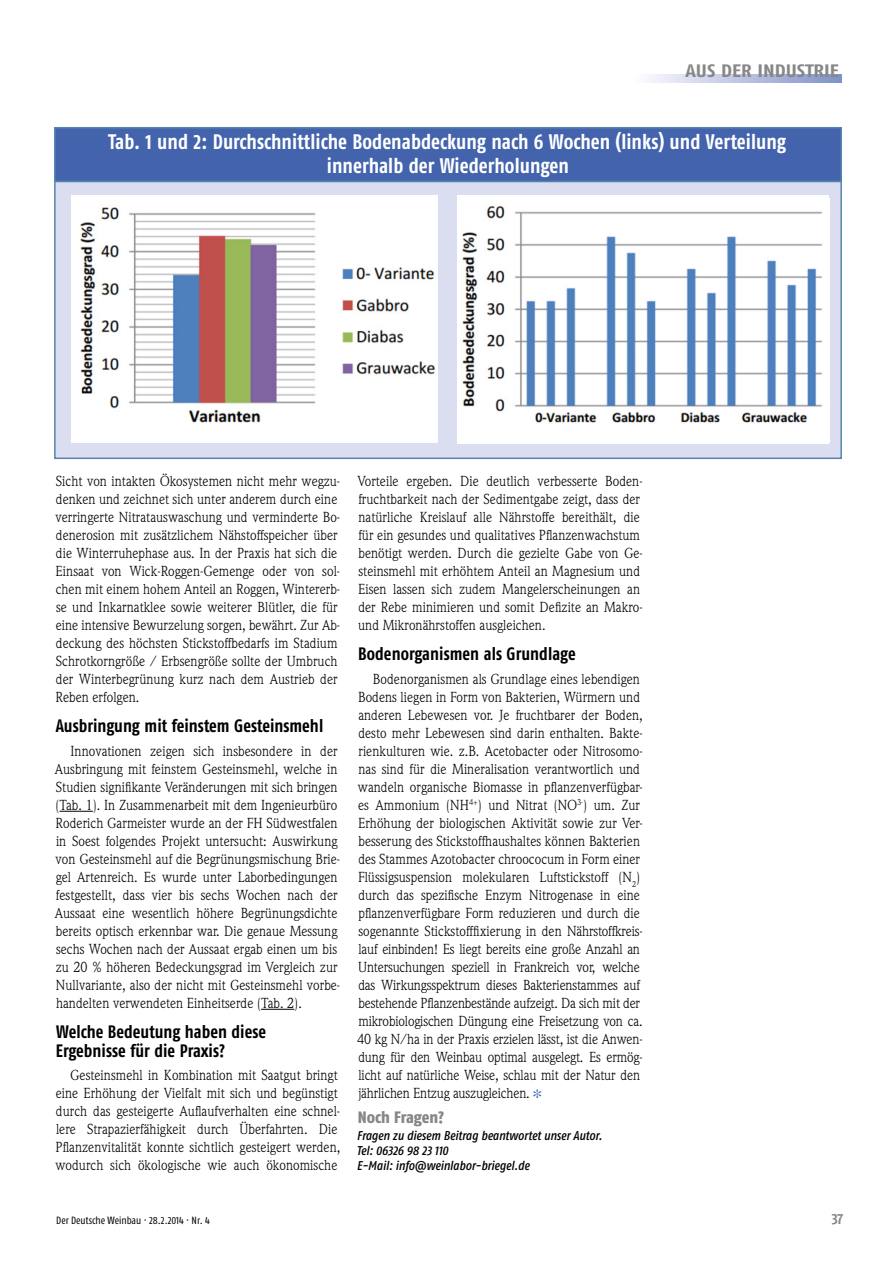
<style>
.page{position:relative;width:893px;height:1263px;background:#fff}
.page>*{position:absolute;margin:0;border:0;box-sizing:border-box;transform-origin:0 0}
.t1{font:700 condensed 21px/24px "Fago OT";letter-spacing:.005em;color:#fff;text-align:center;scale:.95 1}
.t2{font:700 condensed 18px/19.5px "Fago OT";color:#000;scale:.95 1}
.t3{font:700 condensed 18px "Fago OT";color:#868786;scale:1.2 1}
.t4{font:800 condensed 16.5px "Fago OT";letter-spacing:-.005em;color:#868786}
.t5{font:700 condensed 15px "Fago OT";color:#868786}
.t6{font:14.25px/18px "Weidemann Std";letter-spacing:.005em;color:#000;scale:.95 1}
.t7{font:italic 500 condensed 12.75px/15px "Fago OT";color:#000}
.t8{font:condensed 10.5px "Fago OT";color:#000}
</style>
<div class="page">
<svg style="left:650px;top:74px;width:192px;height:9px;background:#bac2e0"></svg>
<hr style="left:60px;top:811px;width:33px;height:1px;background:#000">
<hr style="left:261px;top:1009px;width:33px;height:1px;background:#000">
<div style="left:54px;top:127px;width:788px;height:332px;background:#dbddf0;border:2px solid #5585ae"></div>
<div style="left:55px;top:128px;width:786px;height:53px;background:#4364ad"></div>
<div style="left:54px;top:127px;width:788px;height:55px;border:2px solid #5585ae"></div>
<img style="left:71px;top:199px;width:367px;height:244px">
<div style="left:457px;top:196px;width:372px;height:248px;background:#fff"></div>
<img style="left:462px;top:206px;width:361px;height:217px">
<p class="t3" style="left:686px;top:60px;width:129px">AUS DER INDUSTRIE</p>
<h1 class="t1" style="left:108px;top:130px;width:715px">Tab. 1 und 2: Durchschnittliche Bodenabdeckung nach 6 Wochen (links) und Verteilung innerhalb der Wiederholungen</h1>
<p class="t6" style="left:55px;top:472px;width:301px">Sicht von intakten Ökosystemen nicht mehr wegzu&shy;denken und zeichnet sich unter anderem durch eine verringerte Nitratauswaschung und verminderte Bo&shy;denerosion mit zusätzlichem Nähstoffspeicher über die Winterruhephase aus. In der Praxis hat sich die Einsaat von Wick-Roggen-Gemenge oder von sol&shy;chen mit einem hohem Anteil an Roggen, Wintererb&shy;se und Inkarnatklee sowie weiterer Blütler, die für eine intensive Bewurzelung sorgen, bewährt. Zur Ab&shy;deckung des höchsten Stickstoffbedarfs im Stadium Schrotkorngröße / Erbsengröße sollte der Umbruch der Winterbegrünung kurz nach dem Austrieb der Reben erfolgen.</p>
<p class="t2" style="left:56px;top:716px;width:283px">Ausbringung mit feinstem Gesteinsmehl</p>
<p class="t6" style="left:55px;top:742px;width:302px;text-indent:16px">Innovationen zeigen sich insbesondere in der Ausbringung mit feinstem Gesteinsmehl, welche in Studien signifikante Veränderungen mit sich bringen (Tab. 1). In Zusammenarbeit mit dem Ingenieurbüro Roderich Garmeister wurde an der FH Südwestfalen in Soest folgendes Projekt untersucht: Auswirkung von Gesteinsmehl auf die Begrünungsmischung Brie&shy;gel Artenreich. Es wurde unter Laborbedingungen festgestellt, dass vier bis sechs Wochen nach der Aussaat eine wesentlich höhere Begrünungsdichte bereits optisch erkennbar war. Die genaue Messung sechs Wochen nach der Aussaat ergab einen um bis zu 20 % höheren Bedeckungsgrad im Vergleich zur Nullvariante, also der nicht mit Gesteinsmehl vorbe&shy;handelten verwendeten Einheitserde (Tab. 2).</p>
<p class="t2" style="left:56px;top:1022px;width:223px">Welche Bedeutung haben diese<br>Ergebnisse für die Praxis?</p>
<p class="t6" style="left:55px;top:1066px;width:301px;text-indent:15px">Gesteinsmehl in Kombination mit Saatgut bringt eine Erhöhung der Vielfalt mit sich und begünstigt durch das gesteigerte Auflaufverhalten eine schnel&shy;lere Strapazierfähigkeit durch Überfahrten. Die Pflanzenvitalität konnte sichtlich gesteigert werden, wodurch sich ökologische wie auch ökonomische</p>
<p class="t6" style="left:358px;top:472px;width:301px">Vorteile ergeben. Die deutlich verbesserte Boden&shy;fruchtbarkeit nach der Sedimentgabe zeigt, dass der natürliche Kreislauf alle Nährstoffe bereithält, die für ein gesundes und qualitatives Pflanzenwachstum benötigt werden. Durch die gezielte Gabe von Ge&shy;steinsmehl mit erhöhtem Anteil an Magnesium und Eisen lassen sich zudem Mangelerscheinungen an der Rebe minimieren und somit Defizite an Makro&shy;und Mikronährstoffen ausgleichen.</p>
<p class="t2" style="left:358px;top:644px;width:230px">Bodenorganismen als Grundlage</p>
<p class="t6" style="left:357px;top:670px;width:302px;text-indent:16px">Bodenorganismen als Grundlage eines lebendigen Bodens liegen in Form von Bakterien, Würmern und anderen Lebewesen vor. Je fruchtbarer der Boden, desto mehr Lebewesen sind darin enthalten. Bakte&shy;rienkulturen wie. z.B. Acetobacter oder Nitrosomo&shy;nas sind für die Mineralisation verantwortlich und wandeln organische Biomasse in pflanzenverfügbar&shy;es Ammonium (NH<sup>4+</sup>) und Nitrat (NO<sup>3-</sup>) um. Zur Erhöhung der biologischen Aktivität sowie zur Ver&shy;besserung des Stickstoffhaushaltes können Bakterien des Stammes Azotobacter chroococum in Form einer Flüssigsuspension molekularen Luftstickstoff (N<sub>2</sub>) durch das spezifische Enzym Nitrogenase in eine pflanzenverfügbare Form reduzieren und durch die sogenannte Stickstofffixierung in den Nährstoffkreis&shy;lauf einbinden! Es liegt bereits eine große Anzahl an Untersuchungen speziell in Frankreich vor, welche das Wirkungsspektrum dieses Bakterienstammes auf bestehende Pflanzenbestände aufzeigt. Da sich mit der mikrobiologischen Düngung eine Freisetzung von ca.<br>40 kg N/ha in der Praxis erzielen lässt, ist die Anwen&shy;dung für den Weinbau optimal ausgelegt. Es ermög&shy;licht auf natürliche Weise, schlau mit der Natur den jährlichen Entzug auszugleichen.</p>
<p class="t4" style="left:358px;top:1107px;width:88px">Noch Fragen?</p>
<p class="t7" style="left:356px;top:1128px;width:247px">Fragen zu diesem Beitrag beantwortet unser Autor.<br>Tel: 06326 98 23 110<br>E-Mail: info@weinlabor-briegel.de</p>
<p class="t8" style="left:56px;top:1214px;width:155px">Der Deutsche Weinbau · 28.2.2014 · Nr. 4</p>
<p class="t5" style="left:832px;top:1209px;width:13px">37</p>
</div>
